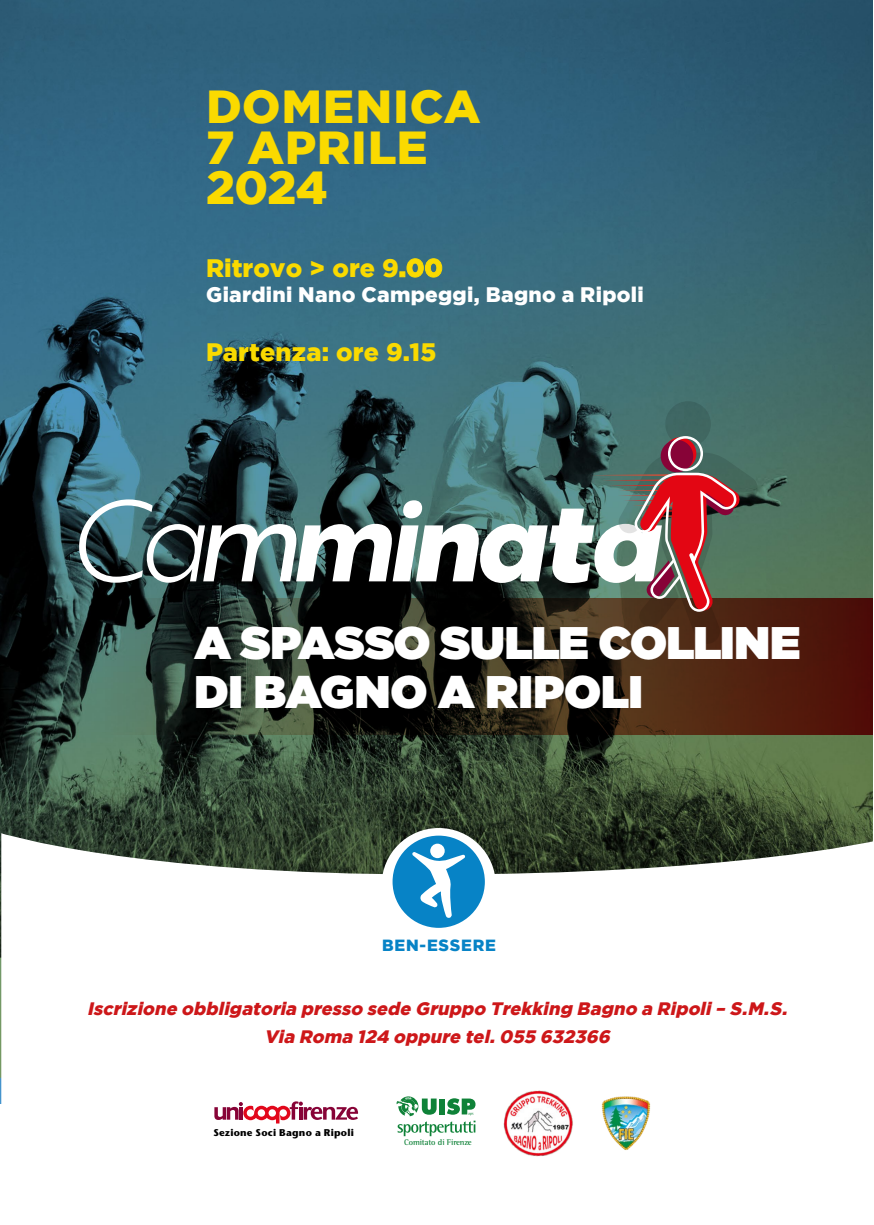
<style>
.page{position:relative;width:874px;height:1225px;background:#fff}
.page>*{position:absolute;margin:0;border:0;box-sizing:border-box;transform-origin:0 0}
.t1{font:900 46.2px/40.8px "Gotham";letter-spacing:.02em;color:#fada00}
.t2{font:900 45.6px "Gotham";letter-spacing:-.01em;color:#fff}
.t3{font:900 25.2px "Gotham";color:#fada00}
.t4{font:900 21px "Gotham";letter-spacing:.015em;color:#fff}
.t5{font:italic 900 18px "Gotham";color:#cd1719}
.t6{font:900 16.2px "Gotham";letter-spacing:.05em;color:#0783c6}
.t7{font:700 9.8px "Stone Sans Std";letter-spacing:.025em;color:#000}
.t8{font:700 8.4px "Rotis Semi Serif Std";letter-spacing:-.02em;color:#0f8238}
.s1{font-style:inherit}
</style>
<div class="page">
<img style="left:0;top:0;width:872px;height:1103px">
<svg style="left:101px;top:598px;width:771px;height:136px"></svg>
<div style="left:665px;top:401px;width:45px;height:46px;background:#3f6762;border-radius:50%"></div>
<svg style="left:79px;top:436px;width:679px;height:208px"></svg>
<svg style="left:1px;top:832px;width:872px;height:325px"></svg>
<div style="left:381px;top:828px;width:114px;height:114px;background:#fff;border-radius:50%"></div>
<div style="left:394px;top:838px;width:88px;height:87px;background:#0783c6;border-radius:50%"></div>
<div style="left:392px;top:835px;width:92px;height:93px;border:5px solid #0783c6;border-radius:50%"></div>
<svg style="left:412px;top:851px;width:53px;height:67px"></svg>
<div style="left:430px;top:843px;width:14px;height:15px;background:#fff;border-radius:50%"></div>
<svg style="left:214px;top:1101px;width:144px;height:22px"></svg>
<svg style="left:396px;top:1096px;width:79px;height:40px"></svg>
<img style="left:503px;top:1090px;width:70px;height:66px">
<img style="left:591px;top:1084px;width:69px;height:73px">
<p class="t1" style="left:206px;top:85px;width:276px">DOMENICA<br>7 APRILE<br>2024</p>
<p class="t3" style="left:206px;top:253px;width:238px">Ritrovo &gt; ore 9<span class="s1">.00</span></p>
<p class="t4" style="left:206px;top:282px;width:439px">Giardini Nano Campeggi, Bagno a Ripoli</p>
<p class="t3" style="left:206px;top:337px;width:232px">Partenza: ore 9.15</p>
<p class="t2" style="left:194px;top:610px;width:607px">A SPASSO SULLE COLLINE</p>
<p class="t2" style="left:194px;top:659px;width:450px">DI BAGNO A RIPOLI</p>
<p class="t6" style="left:382px;top:935px;width:115px">BEN-ESSERE</p>
<p class="t5" style="left:87px;top:998px;width:705px">Iscrizione obbligatoria presso sede Gruppo Trekking Bagno a Ripoli– S.M.S.</p>
<p class="t5" style="left:264px;top:1026px;width:351px">Via Roma 124 oppure tel.055 632366</p>
<p class="t7" style="left:213px;top:1126px;width:142px">Sezione Soci Bagno a Ripoli</p>
<p class="t8" style="left:404px;top:1137px;width:69px">Comitato di Firenze</p>
</div>
